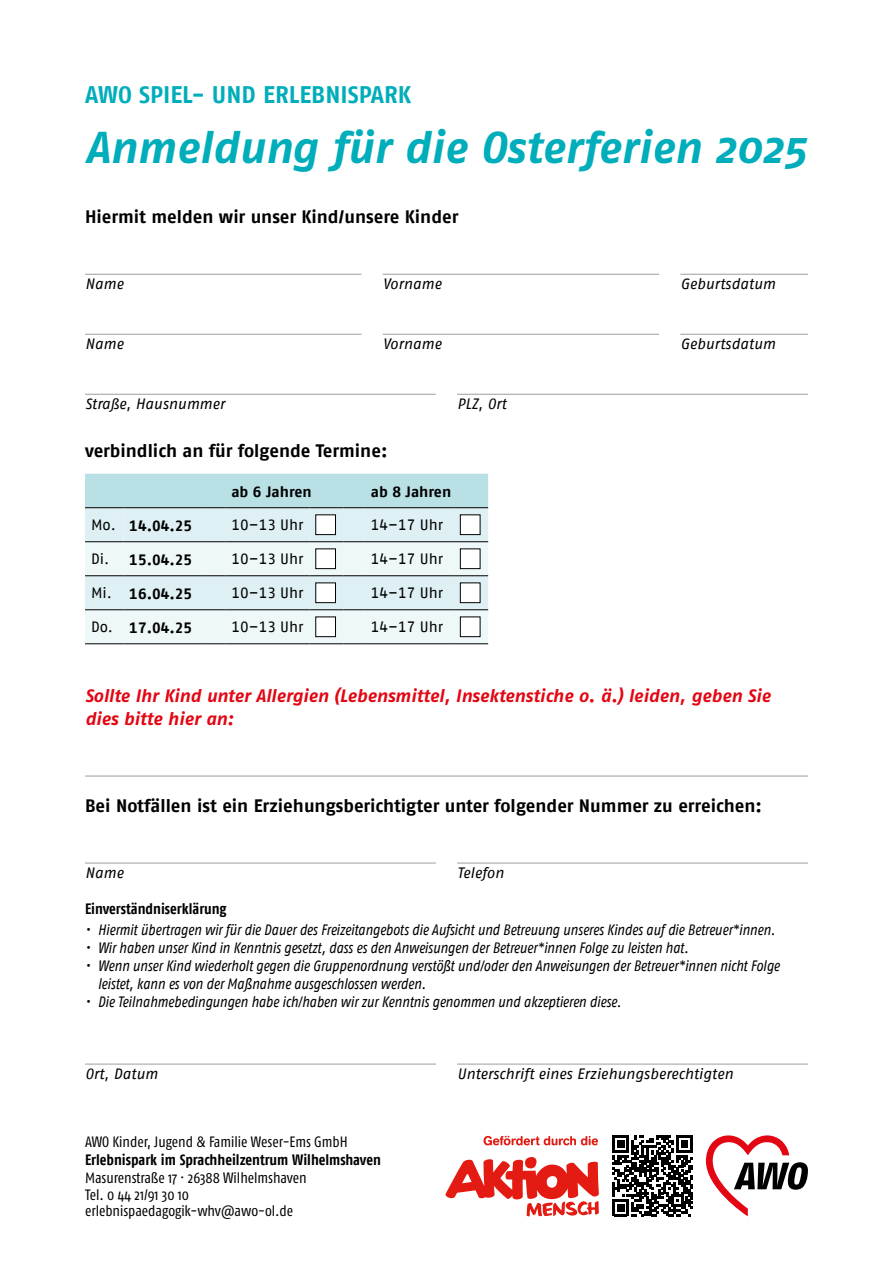
<style>
.page{position:relative;width:893px;height:1263px;background:#fff}
.page>*{position:absolute;margin:0;border:0;box-sizing:border-box;transform-origin:0 0}
.t1{font:italic 700 44.55px "Fago Pro";color:#00adba}
.t2{font:700 24px "AWO Fago Office";color:#00adba}
.t3{font:700 18px "AWO Fago Office";color:#000}
.t4{font:italic 700 18px/23.4px "Fago Pro";color:#e30613}
.t5{font:italic 15px/18px "AWO Fago Cond";color:#000}
.t6{font:italic 15px "AWO Fago Office";color:#000}
.t7{font:condensed 15px/16.5px "Fago Pro";color:#000}
.t8{font:700 15px "AWO Fago Cond";color:#000}
.t9{font:15px "AWO Fago Office";color:#000}
.t10{font:700 15px "AWO Fago Office";color:#000}
.s1{font-weight:400}
</style>
<div class="page">
<svg style="left:445px;top:1157px;width:154px;height:59px"></svg>
<svg style="left:483px;top:1136px;width:115px;height:9px"></svg>
<svg style="left:706px;top:1135px;width:102px;height:81px"></svg>
<svg style="left:612px;top:1135px;width:81px;height:81px"></svg>
<hr style="left:85px;top:274px;width:276px;height:1px;background:#9d9d9c">
<hr style="left:383px;top:274px;width:276px;height:1px;background:#9d9d9c">
<hr style="left:680px;top:274px;width:128px;height:1px;background:#9d9d9c">
<hr style="left:85px;top:334px;width:276px;height:1px;background:#9d9d9c">
<hr style="left:383px;top:334px;width:276px;height:1px;background:#9d9d9c">
<hr style="left:680px;top:334px;width:128px;height:1px;background:#9d9d9c">
<hr style="left:85px;top:394px;width:351px;height:1px;background:#9d9d9c">
<hr style="left:457px;top:394px;width:351px;height:1px;background:#9d9d9c">
<svg style="left:85px;top:474px;width:403px;height:170px"></svg>
<hr style="left:365px;top:643px;width:89px;height:1px;background:#000">
<hr style="left:454px;top:643px;width:34px;height:1px;background:#000">
<div style="left:316px;top:515px;width:19px;height:20px;background:#fff"></div>
<div style="left:316px;top:515px;width:20px;height:20px;border:1px solid #000"></div>
<div style="left:460px;top:515px;width:20px;height:20px;background:#fff"></div>
<div style="left:460px;top:515px;width:20px;height:20px;border:1px solid #000"></div>
<div style="left:316px;top:549px;width:19px;height:20px;background:#fff"></div>
<div style="left:316px;top:549px;width:20px;height:20px;border:1px solid #000"></div>
<div style="left:460px;top:549px;width:20px;height:20px;background:#fff"></div>
<div style="left:460px;top:549px;width:20px;height:20px;border:1px solid #000"></div>
<div style="left:316px;top:583px;width:19px;height:20px;background:#fff"></div>
<div style="left:316px;top:583px;width:20px;height:20px;border:1px solid #000"></div>
<div style="left:460px;top:583px;width:20px;height:20px;background:#fff"></div>
<div style="left:460px;top:583px;width:20px;height:20px;border:1px solid #000"></div>
<div style="left:316px;top:617px;width:19px;height:20px;background:#fff"></div>
<div style="left:316px;top:617px;width:20px;height:20px;border:1px solid #000"></div>
<div style="left:460px;top:617px;width:20px;height:20px;background:#fff"></div>
<div style="left:460px;top:617px;width:20px;height:20px;border:1px solid #000"></div>
<hr style="left:85px;top:776px;width:723px;height:1px;background:#9d9d9c">
<hr style="left:85px;top:863px;width:351px;height:1px;background:#9d9d9c">
<hr style="left:457px;top:863px;width:351px;height:1px;background:#9d9d9c">
<hr style="left:85px;top:1064px;width:351px;height:1px;background:#9d9d9c">
<hr style="left:457px;top:1064px;width:351px;height:1px;background:#9d9d9c">
<h2 class="t2" style="left:85px;top:81px;width:328px">AWO SPIEL- UND ERLEBNISPARK</h2>
<h1 class="t1" style="left:85px;top:121px;width:723px">Anmeldung für die Osterferien 2025</h1>
<p class="t3" style="left:85px;top:207px;width:375px">Hiermit melden wir unser Kind/unsere Kinder</p>
<p class="t6" style="left:85px;top:276px;width:40px">Name</p>
<p class="t6" style="left:383px;top:276px;width:60px">Vorname</p>
<p class="t6" style="left:680px;top:276px;width:97px">Geburtsdatum</p>
<p class="t6" style="left:85px;top:336px;width:40px">Name</p>
<p class="t6" style="left:383px;top:336px;width:60px">Vorname</p>
<p class="t6" style="left:680px;top:336px;width:97px">Geburtsdatum</p>
<p class="t6" style="left:85px;top:396px;width:141px">Straße, Hausnummer</p>
<p class="t6" style="left:457px;top:396px;width:51px">PLZ, Ort</p>
<p class="t3" style="left:85px;top:441px;width:304px">verbindlich an für folgende Termine:</p>
<p class="t10" style="left:231px;top:483px;width:82px">ab 6 Jahren</p>
<p class="t10" style="left:371px;top:483px;width:82px">ab 8 Jahren</p>
<p class="t10" style="left:91px;top:517px;width:103px"><span class="s1">Mo.</span> 14.04.25</p>
<p class="t9" style="left:231px;top:516px;width:74px">10–13 Uhr</p>
<p class="t9" style="left:371px;top:516px;width:74px">14–17 Uhr</p>
<p class="t10" style="left:91px;top:551px;width:103px"><span class="s1">Di.</span> 15.04.25</p>
<p class="t9" style="left:231px;top:550px;width:74px">10–13 Uhr</p>
<p class="t9" style="left:371px;top:550px;width:74px">14–17 Uhr</p>
<p class="t10" style="left:91px;top:585px;width:103px"><span class="s1">Mi.</span> 16.04.25</p>
<p class="t9" style="left:231px;top:584px;width:74px">10–13 Uhr</p>
<p class="t9" style="left:371px;top:584px;width:74px">14–17 Uhr</p>
<p class="t10" style="left:91px;top:619px;width:103px"><span class="s1">Do.</span> 17.04.25</p>
<p class="t9" style="left:231px;top:618px;width:74px">10–13 Uhr</p>
<p class="t9" style="left:371px;top:618px;width:74px">14–17 Uhr</p>
<p class="t4" style="left:85px;top:684px;width:687px">Sollte Ihr Kind unter Allergien (Lebensmittel, Insektenstiche o. ä.) leiden, geben Sie dies bitte hier an:</p>
<p class="t3" style="left:85px;top:795px;width:678px">Bei Notfällen ist ein Erziehungsberichtigter unter folgender Nummer zu erreichen:</p>
<p class="t6" style="left:85px;top:864px;width:40px">Name</p>
<p class="t6" style="left:457px;top:864px;width:48px">Telefon</p>
<p class="t8" style="left:85px;top:900px;width:143px">Einverständniserklärung</p>
<p class="t5" style="left:85px;top:921px;width:692px">• Hiermit übertragen wir für die Dauer des Freizeitangebots die Aufsicht und Betreuung unseres Kindes auf die Betreuer*innen.</p>
<p class="t5" style="left:85px;top:939px;width:605px">• Wir haben unser Kind in Kenntnis gesetzt, dass es den Anweisungen der Betreuer*innen Folge zu leisten hat.</p>
<p class="t5" style="left:98px;top:957px;width:683px;text-indent:-13px">• Wenn unser Kind wiederholt gegen die Gruppenordnung verstößt und/oder den Anweisungen der Betreuer*innen nicht Folge leistet, kann es von der Maßnahme ausgeschlossen werden.</p>
<p class="t5" style="left:85px;top:993px;width:538px">• Die Teilnahmebedingungen habe ich/haben wir zur Kenntnis genommen und akzeptieren diese.</p>
<p class="t6" style="left:85px;top:1065px;width:74px">Ort, Datum</p>
<p class="t6" style="left:457px;top:1065px;width:277px">Unterschrift eines Erziehungsberechtigten</p>
<p class="t7" style="left:85px;top:1134px;width:264px">AWO Kinder, Jugend &amp; Familie Weser-Ems GmbH</p>
<p class="t8" style="left:85px;top:1151px;width:297px">Erlebnispark im Sprachheilzentrum Wilhelmshaven</p>
<p class="t7" style="left:85px;top:1170px;width:223px">Masurenstraße 17 · 26388 Wilhelmshaven<br>Tel. 0 44 21/91 30 10 erlebnispaedagogik-whv@awo-ol.de</p>
</div>
